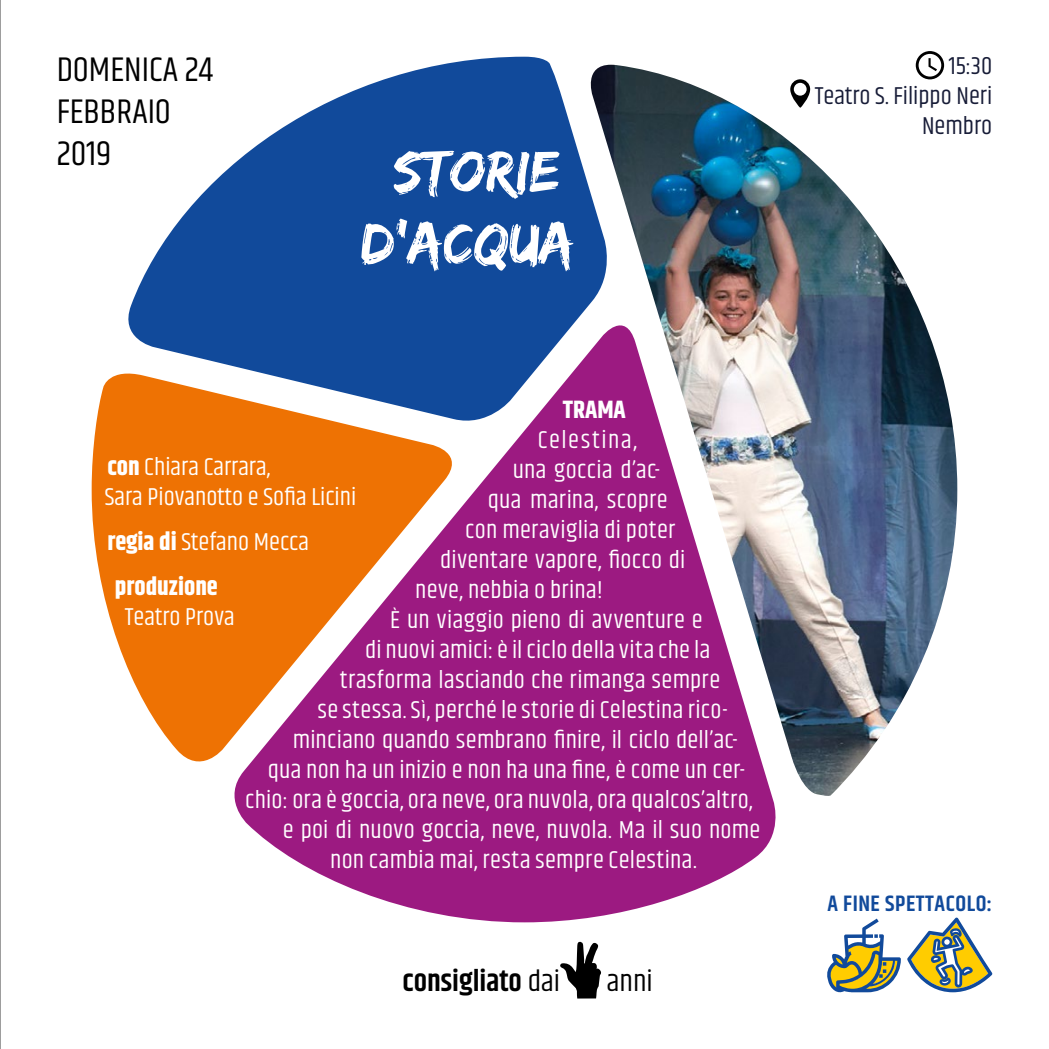
<style>
.page{position:relative;width:1049px;height:1049px;background:#fff}
.page>*{position:absolute;margin:0;border:0;box-sizing:border-box;transform-origin:0 0}
.t1{font:60px/72px "Edo SZ";color:#fff;text-align:center}
.t2{font:35px/42px "Khand";color:#000}
.t3{font:600 30px "Khand";color:#000}
.t4{font:30px "Khand";color:#000}
.t5{font:25px/30px "Khand";letter-spacing:.01em;color:#fff}
.t6{font:700 25px/45px "Khand";color:#fff}
.t7{font:25px/30px "Khand";color:#171c37;text-align:right}
.t8{font:25px "Khand";letter-spacing:.07em;color:#fff}
.t9{font:600 22.5px "Khand";letter-spacing:.025em;color:#114a9b}
.s1{font-weight:700}
.s2{font-weight:400}
</style>
<div class="page">
<svg style="left:560px;top:942px;width:41px;height:56px"></svg>
<svg style="left:128px;top:57px;width:487px;height:307px;fill:#114a9b"></svg>
<svg style="left:92px;top:373px;width:129px;height:389px;fill:#ee7203"></svg>
<svg style="left:221px;top:308px;width:555px;height:614px;fill:#9c1a81"></svg>
<hr style="left:0;top:0;width:1px;height:1049px;background:#646363">
<svg style="left:916px;top:51px;width:28px;height:14px"></svg>
<img style="left:583px;top:65px;width:374px;height:732px">
<svg style="left:907px;top:917px;width:85px;height:75px"></svg>
<svg style="left:827px;top:918px;width:74px;height:75px"></svg>
<h2 class="t2" style="left:57px;top:51px;width:158px">DOMENICA 24<br>FEBBRAIO<br>2019</h2>
<h1 class="t1" style="left:361px;top:133px;width:215px">STORIE<br>D’ACQUA</h1>
<p class="t6" style="left:563px;top:388px;width:65px">TRAMA</p>
<p class="t8" style="left:538px;top:424px;width:101px">Celestina,</p>
<p class="t5" style="left:513px;top:456px;width:149px">una goccia d’ac-</p>
<p class="t5" style="left:488px;top:486px;width:182px">qua marina, scopre</p>
<p class="t5" style="left:465px;top:516px;width:211px">con meraviglia di poter</p>
<p class="t5" style="left:440px;top:546px;width:246px">diventare vapore, fiocco di</p>
<p class="t5" style="left:415px;top:576px;width:189px">neve, nebbia o brina!</p>
<p class="t5" style="left:390px;top:606px;width:314px">È un viaggio pieno di avventure e</p>
<p class="t5" style="left:365px;top:636px;width:346px">di nuovi amici: è il ciclo della vita che la</p>
<p class="t5" style="left:340px;top:666px;width:382px">trasforma lasciando che rimanga sempre</p>
<p class="t5" style="left:318px;top:696px;width:412px">se stessa. Sì, perché le storie di Celestina rico-</p>
<p class="t5" style="left:293px;top:726px;width:447px">minciano quando sembrano finire, il ciclo dell’ac-</p>
<p class="t5" style="left:268px;top:756px;width:479px">qua non ha un inizio e non ha una fine, è come un cer-</p>
<p class="t5" style="left:245px;top:786px;width:509px">chio: ora è goccia, ora neve, ora nuvola, ora qualcos’altro,</p>
<p class="t5" style="left:283px;top:816px;width:479px">e poi di nuovo goccia, neve, nuvola. Ma il suo nome</p>
<p class="t5" style="left:330px;top:846px;width:368px">non cambia mai, resta sempre Celestina.</p>
<p class="t5" style="left:105px;top:453px;width:253px"><span class="s1">con</span> Chiara Carrara,<br>Sara Piovanotto e Sofia Licini</p>
<p class="t6" style="left:115px;top:520px;width:196px;text-indent:-8px">regia di <span class="s2">Stefano Mecca </span>produzione</p>
<p class="t5" style="left:125px;top:603px;width:111px">Teatro Prova</p>
<p class="t3" style="left:402px;top:961px;width:159px">consigliato <span class="s2">dai</span></p>
<p class="t4" style="left:607px;top:963px;width:48px">anni</p>
<p class="t7" style="left:815px;top:52px;width:179px">15:30<br>Teatro S. Filippo Neri<br>Nembro</p>
<p class="t9" style="left:827px;top:889px;width:166px">A FINE SPETTACOLO:</p>
</div>
